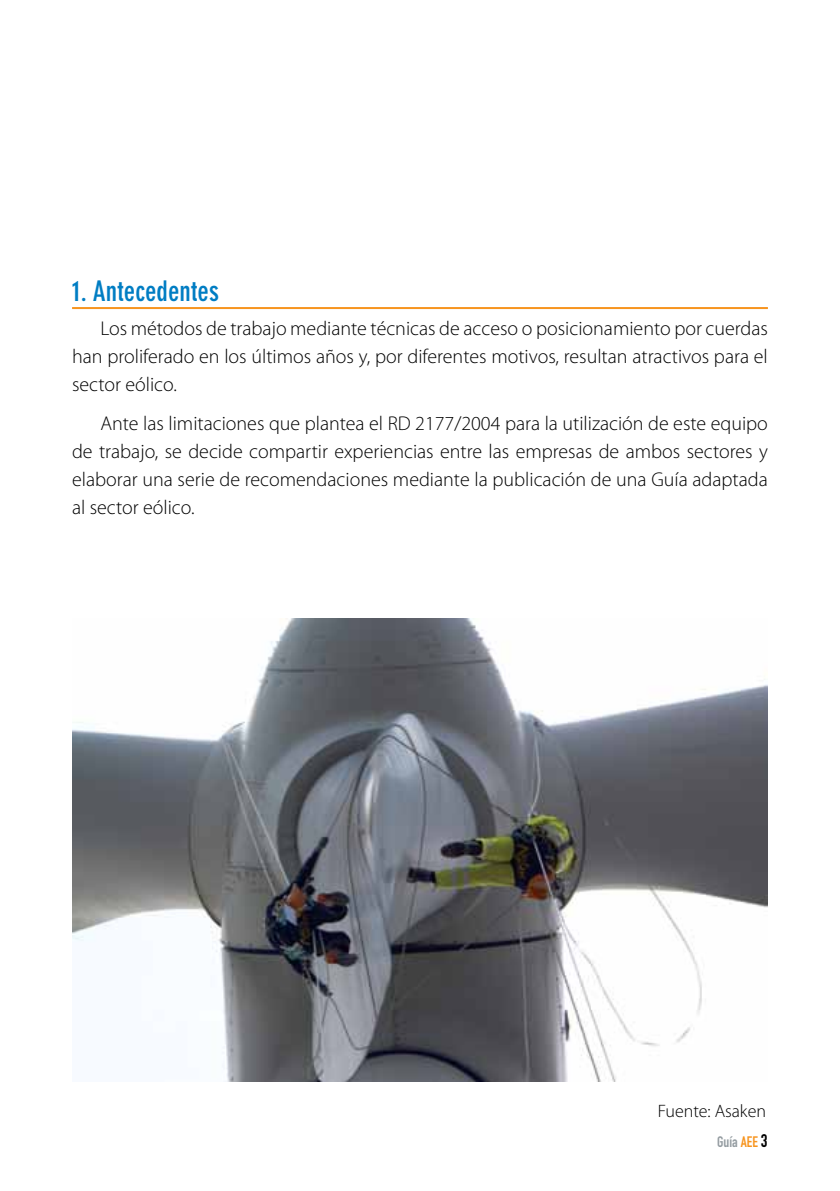
<style>
.page{position:relative;width:840px;height:1191px;background:#fff}
.page>*{position:absolute;margin:0;border:0;box-sizing:border-box;transform-origin:0 0}
.t1{font:700 condensed 28px "DIN Neuzeit Grotesk";color:#007dc3}
.t2{font:300 20px/28px "Myriad Pro";color:#000;text-align:justify}
.t3{font:300 18px "Myriad Pro";color:#000}
.t4{font:15px "DIN Engschrift";color:#949ca1}
.s1{color:#f7941e}
.s2{font-size:18px;color:#000}
</style>
<div class="page">
<hr style="left:72px;top:307px;width:695px;height:2px;background:#f7941e">
<img style="left:72px;top:618px;width:695px;height:463px">
<h1 class="t1" style="left:72px;top:275px;width:148px">1. Antecedentes</h1>
<p class="t2" style="left:72px;top:315px;width:697px;text-indent:28px">Los métodos de trabajo mediante técnicas de acceso o posicionamiento por cuerdas han proliferado en los últimos años y, por diferentes motivos, resultan atractivos para el sector eólico.</p>
<p class="t2" style="left:72px;top:410px;width:697px;text-indent:28px">Ante las limitaciones que plantea el RD 2177/2004 para la utilización de este equipo de trabajo, se decide compartir experiencias entre las empresas de ambos sectores y elaborar una serie de recomendaciones mediante la publicación de una Guía adaptada al sector eólico.</p>
<p class="t3" style="left:657px;top:1101px;width:110px">Fuente: Asaken</p>
<p class="t4" style="left:716px;top:1132px;width:52px">Guía <span class="s1">AEE</span> <span class="s2">3</span></p>
</div>
